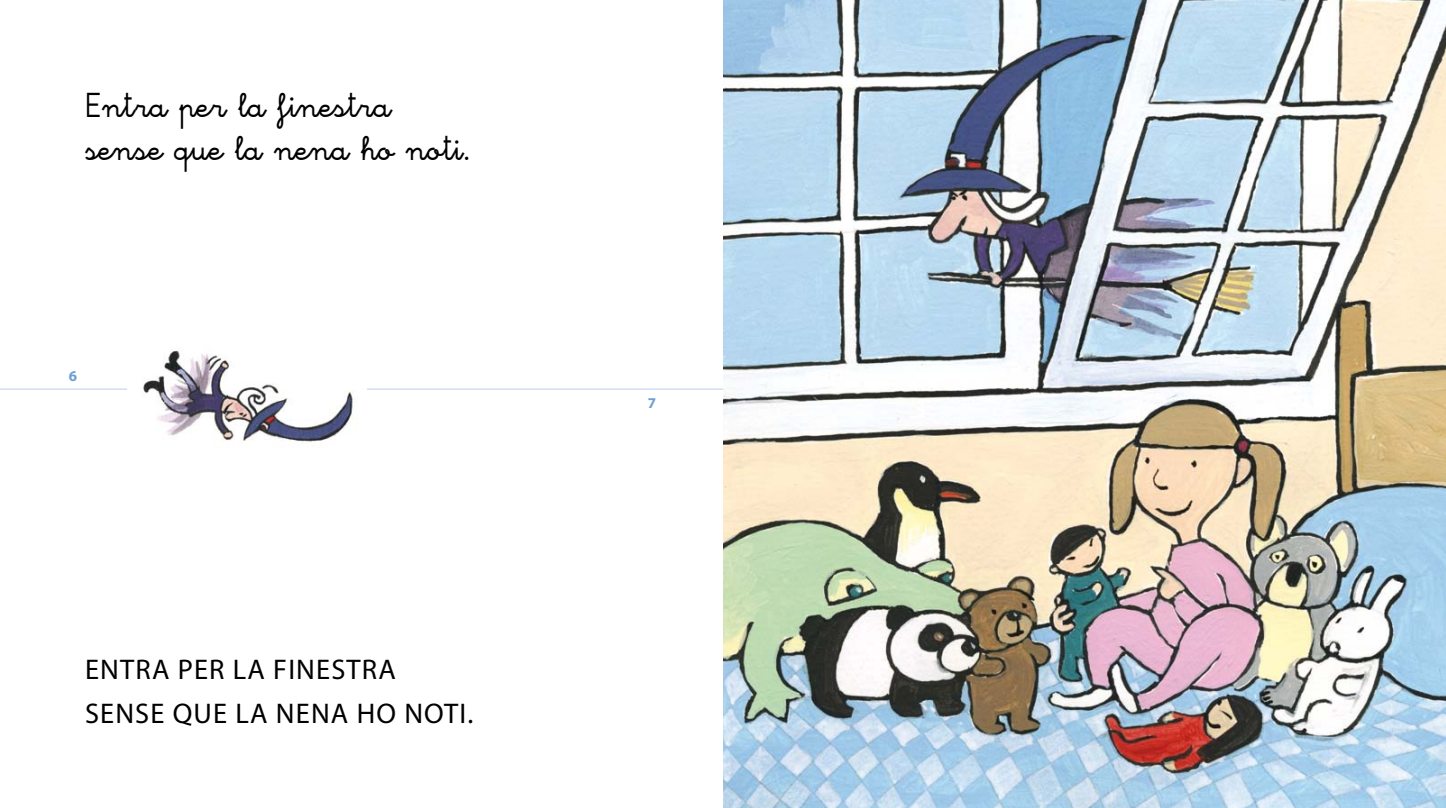
<style>
.page{position:relative;width:1446px;height:808px;background:#fff}
.page>*{position:absolute;margin:0;border:0;box-sizing:border-box;transform-origin:0 0}
.t1{font:36px/43.2px "Capicua BD";color:#000}
.t2{font:28.5px/43.5px "Myriad Pro";letter-spacing:.04em;color:#000}
.t3{font:700 15px "Myriad Pro";color:#6f9ed0}
</style>
<div class="page">
<hr style="left:0;top:389px;width:723px;height:1px;background:#bccee8">
<img style="left:128px;top:349px;width:239px;height:97px">
<img style="left:723px;top:0;width:723px;height:808px">
<p class="t1" style="left:85px;top:85px;width:387px">Entra per la finestra sense que la nena ho noti.</p>
<p class="t3" style="left:69px;top:366px;width:10px">6</p>
<p class="t2" style="left:85px;top:648px;width:390px">ENTRA PER LA FINESTRA<br>SENSE QUE LA NENA HO NOTI.</p>
<p class="t3" style="left:648px;top:393px;width:10px">7</p>
</div>
